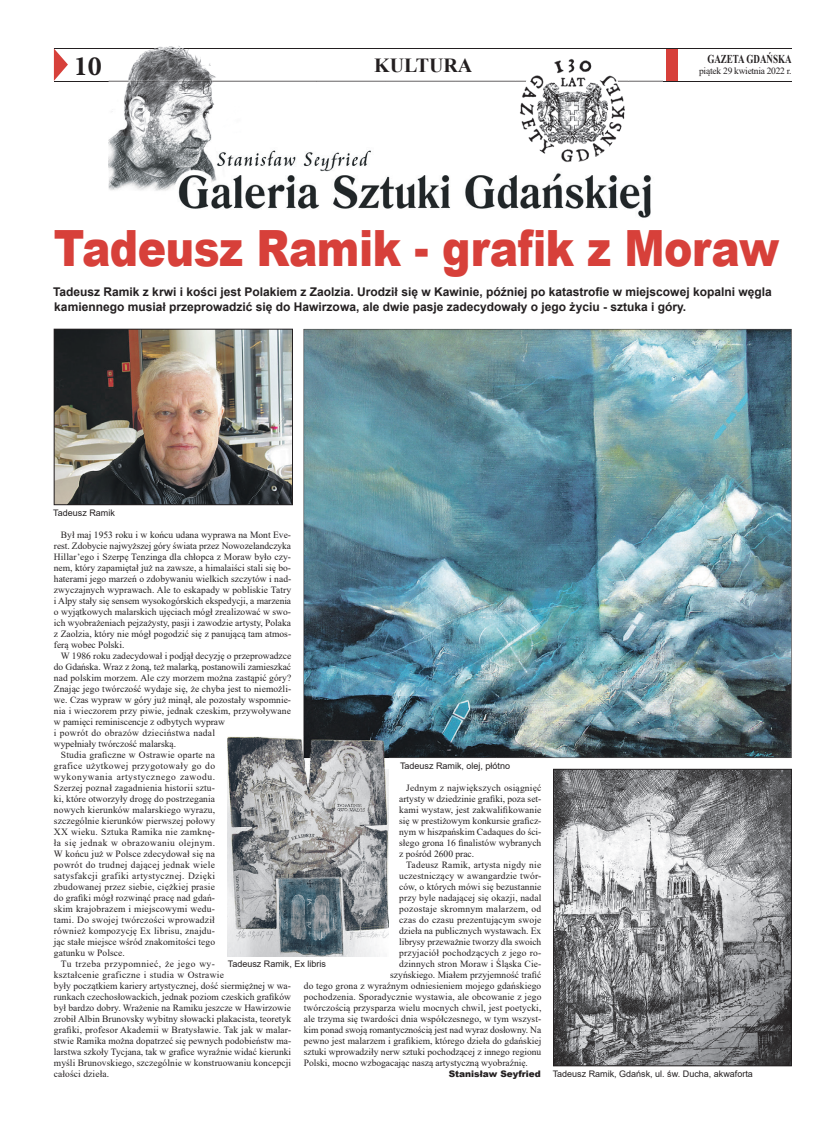
<style>
.page{position:relative;width:820px;height:1134px;background:#fff}
.page>*{position:absolute;margin:0;border:0;box-sizing:border-box;transform-origin:0 0}
.t1{font:900 50px "Arial";letter-spacing:-.01em;color:#d7403a;scale:.85 1}
.t2{font:700 28px "Minion Pro";color:#231f20}
.t3{font:700 20px "Times New Roman";color:#231f20}
.t4{font:700 12px/15.5px "Arial";color:#231f20}
.t5{font:700 12px "Times New Roman";color:#231f20;scale:.75 1}
.t6{font:9.5px/11px "Times New Roman";letter-spacing:.01em;color:#231f20;text-align:justify}
.t7{font:9.5px "Times New Roman";letter-spacing:.035em;color:#231f20}
.t8{font:9.5px "Times New Roman";letter-spacing:.03em;color:#231f20}
.t9{font:9.5px "Times New Roman";letter-spacing:-.01em;color:#231f20}
.t10{font:9.5px "Times New Roman";letter-spacing:.055em;color:#231f20}
.t11{font:9.5px "Times New Roman";letter-spacing:.04em;color:#231f20}
.t12{font:9.5px "Times New Roman";letter-spacing:.045em;color:#231f20}
.t13{font:9.5px "Times New Roman";letter-spacing:-.03em;color:#231f20}
.t14{font:9px "Arial";color:#231f20}
.t15{font:900 9px "Arial";color:#231f20}
</style>
<div class="page">
<svg style="left:54px;top:49px;width:14px;height:32px"></svg>
<div style="left:666px;top:48px;width:11px;height:33px;background:#d7403a"></div>
<hr style="left:54px;top:48px;width:737px;height:1px;background:#231f20">
<hr style="left:54px;top:81px;width:737px;height:1px;background:#231f20">
<img style="left:109px;top:168px;width:542px;height:50px">
<img style="left:109px;top:46px;width:406px;height:48px">
<img style="left:628px;top:80px;width:34px;height:1px">
<img style="left:109px;top:48px;width:406px;height:1px">
<img style="left:109px;top:81px;width:553px;height:1px">
<img style="left:109px;top:94px;width:105px;height:49px">
<img style="left:109px;top:143px;width:262px;height:25px">
<img style="left:518px;top:59px;width:107px;height:103px">
<img style="left:303px;top:329px;width:488px;height:429px">
<img style="left:56px;top:331px;width:234px;height:172px">
<div style="left:54px;top:329px;width:238px;height:176px;border:1px solid #231f20"></div>
<img style="left:555px;top:771px;width:234px;height:293px">
<div style="left:553px;top:769px;width:238px;height:297px;border:1px solid #231f20"></div>
<img style="left:227px;top:736px;width:161px;height:220px">
<img style="left:303px;top:736px;width:1px;height:22px">
<img style="left:304px;top:736px;width:84px;height:22px">
<p class="t5" style="left:707px;top:51px;width:114px">GAZETA GDAŃSKA</p>
<h2 class="t2" style="left:74px;top:46px;width:29px">10</h2>
<h3 class="t3" style="left:374px;top:50px;width:100px">KULTURA</h3>
<p class="t13" style="left:698px;top:64px;width:94px">piątek 29 kwietnia 2022 r.</p>
<h1 class="t1" style="left:54px;top:212px;width:854px">Tadeusz Ramik - grafik z Moraw</h1>
<p class="t4" style="left:53px;top:284px;width:720px">Tadeusz Ramik z krwi i kości jest Polakiem z Zaolzia. Urodził się w Kawinie, później po katastrofie w miejscowej kopalni węgla kamiennego musiał przeprowadzić się do Hawirzowa, ale dwie pasje zadecydowały o jego życiu - sztuka i góry.</p>
<p class="t14" style="left:53px;top:507px;width:63px">Tadeusz Ramik</p>
<p class="t6" style="left:54px;top:529px;width:239px;text-indent:7px">Był maj 1953 roku i w końcu udana wyprawa na Mont Eve&shy;rest. Zdobycie najwyższej góry świata przez Nowozelandczyka Hillar’ego i Szerpę Tenzinga dla chłopca z Moraw było czy&shy;nem, który zapamiętał już na zawsze, a himalaiści stali się bo&shy;haterami jego marzeń o zdobywaniu wielkich szczytów i nad&shy;zwyczajnych wyprawach. Ale to eskapady w pobliskie Tatry i Alpy stały się sensem wysokogórskich ekspedycji, a marzenia o wyjątkowych malarskich ujęciach mógł zrealizować w swo&shy;ich wyobrażeniach pejzażysty, pasji i zawodzie artysty, Polaka z Zaolzia, który nie mógł pogodzić się z panującą tam atmos&shy;ferą wobec Polski.</p>
<p class="t6" style="left:61px;top:650px;width:232px">W 1986 roku zadecydował i podjął decyzję o przeprowadzce</p>
<p class="t6" style="left:54px;top:661px;width:239px">do Gdańska. Wraz z żoną, też malarką, postanowili zamieszkać</p>
<p class="t6" style="left:54px;top:672px;width:239px">nad polskim morzem. Ale czy morzem można zastąpić góry?</p>
<p class="t6" style="left:54px;top:683px;width:239px">Znając jego twórczość wydaje się, że chyba jest to niemożli-</p>
<p class="t6" style="left:54px;top:694px;width:239px">we. Czas wypraw w góry już minął, ale pozostały wspomnie-</p>
<p class="t6" style="left:54px;top:705px;width:238px">nia i wieczorem przy piwie, jednak czeskim, przywoływane</p>
<p class="t6" style="left:54px;top:716px;width:172px">w pamięci reminiscencje z odbytych wypraw</p>
<p class="t6" style="left:54px;top:727px;width:162px">i powrót do obrazów dzieciństwa nadal</p>
<p class="t6" style="left:54px;top:738px;width:124px">wypełniały twórczość malarską.</p>
<p class="t6" style="left:61px;top:749px;width:156px">Studia graficzne w Ostrawie oparte na</p>
<p class="t7" style="left:54px;top:759px;width:163px">grafice użytkowej przygotowały go do</p>
<p class="t10" style="left:54px;top:770px;width:163px">wykonywania artystycznego zawodu.</p>
<p class="t6" style="left:54px;top:782px;width:163px">Szerzej poznał zagadnienia historii sztu-</p>
<p class="t6" style="left:54px;top:793px;width:163px">ki, które otworzyły drogę do postrzegania</p>
<p class="t6" style="left:54px;top:804px;width:163px">nowych kierunków malarskiego wyrazu,</p>
<p class="t6" style="left:54px;top:815px;width:163px">szczególnie kierunków pierwszej połowy</p>
<p class="t6" style="left:54px;top:826px;width:162px">XX wieku. Sztuka Ramika nie zamknę-</p>
<p class="t11" style="left:54px;top:836px;width:163px">ła się jednak w obrazowaniu olejnym.</p>
<p class="t6" style="left:54px;top:848px;width:162px">W końcu już w Polsce zdecydował się na</p>
<p class="t8" style="left:54px;top:858px;width:162px">powrót do trudnej dającej jednak wiele</p>
<p class="t7" style="left:54px;top:869px;width:163px">satysfakcji grafiki artystycznej. Dzięki</p>
<p class="t6" style="left:54px;top:881px;width:162px">zbudowanej przez siebie, ciężkiej prasie</p>
<p class="t6" style="left:54px;top:892px;width:163px">do grafiki mógł rozwinąć pracę nad gdań-</p>
<p class="t6" style="left:54px;top:903px;width:162px">skim krajobrazem i miejscowymi wedu-</p>
<p class="t6" style="left:54px;top:914px;width:162px">tami. Do swojej twórczości wprowadził</p>
<p class="t6" style="left:54px;top:925px;width:162px">również kompozycję Ex librisu, znajdu-</p>
<p class="t6" style="left:54px;top:936px;width:163px">jąc stałe miejsce wśród znakomitości tego</p>
<p class="t6" style="left:54px;top:947px;width:72px">gatunku w Polsce.</p>
<p class="t12" style="left:61px;top:957px;width:155px">Tu trzeba przypomnieć, że jego wy-</p>
<p class="t8" style="left:54px;top:968px;width:172px">kształcenie graficzne i studia w Ostrawie</p>
<p class="t6" style="left:54px;top:980px;width:238px">były początkiem kariery artystycznej, dość siermiężnej w wa-</p>
<p class="t6" style="left:54px;top:991px;width:238px">runkach czechosłowackich, jednak poziom czeskich grafików</p>
<p class="t6" style="left:54px;top:1002px;width:238px">był bardzo dobry. Wrażenie na Ramiku jeszcze w Hawirzowie</p>
<p class="t6" style="left:54px;top:1013px;width:239px">zrobił Albin Brunovsky wybitny słowacki plakacista, teoretyk</p>
<p class="t6" style="left:54px;top:1024px;width:239px">grafiki, profesor Akademii w Bratysławie. Tak jak w malar-</p>
<p class="t6" style="left:54px;top:1035px;width:239px">stwie Ramika można dopatrzeć się pewnych podobieństw ma-</p>
<p class="t6" style="left:54px;top:1046px;width:239px">larstwa szkoły Tycjana, tak w grafice wyraźnie widać kierunki</p>
<p class="t6" style="left:54px;top:1057px;width:239px">myśli Brunovskiego, szczególnie w konstruowaniu koncepcji</p>
<p class="t6" style="left:54px;top:1068px;width:57px">całości dzieła.</p>
<p class="t14" style="left:400px;top:760px;width:112px">Tadeusz Ramik, olej, płótno</p>
<p class="t6" style="left:399px;top:782px;width:144px;text-indent:7px">Jednym z największych osiągnięć artysty w dziedzinie grafiki, poza set&shy;kami wystaw, jest zakwalifikowanie się w prestiżowym konkursie graficz&shy;nym w hiszpańskim Cadaques do ści&shy;słego grona 16 finalistów wybranych z pośród 2600 prac.</p>
<p class="t6" style="left:406px;top:859px;width:136px">Tadeusz Ramik, artysta nigdy nie</p>
<p class="t6" style="left:399px;top:870px;width:143px">uczestniczący w awangardzie twór-</p>
<p class="t6" style="left:399px;top:881px;width:144px">ców, o których mówi się bezustannie</p>
<p class="t6" style="left:399px;top:892px;width:144px">przy byle nadającej się okazji, nadal</p>
<p class="t6" style="left:399px;top:903px;width:143px">pozostaje skromnym malarzem, od</p>
<p class="t6" style="left:399px;top:914px;width:144px">czas do czasu prezentującym swoje</p>
<p class="t6" style="left:399px;top:925px;width:144px">dzieła na publicznych wystawach. Ex</p>
<p class="t6" style="left:399px;top:936px;width:144px">librysy przeważnie tworzy dla swoich</p>
<p class="t6" style="left:399px;top:947px;width:144px">przyjaciół pochodzących z jego ro-</p>
<p class="t6" style="left:399px;top:958px;width:143px">dzinnych stron Moraw i Śląska Cie-</p>
<p class="t6" style="left:390px;top:969px;width:152px">szyńskiego. Miałem przyjemność trafić</p>
<p class="t6" style="left:304px;top:980px;width:239px">do tego grona z wyraźnym odniesieniem mojego gdańskiego</p>
<p class="t6" style="left:304px;top:991px;width:239px">pochodzenia. Sporadycznie wystawia, ale obcowanie z jego</p>
<p class="t6" style="left:304px;top:1002px;width:239px">twórczością przysparza wielu mocnych chwil, jest poetycki,</p>
<p class="t6" style="left:304px;top:1013px;width:239px">ale trzyma się twardości dnia współczesnego, w tym wszyst-</p>
<p class="t9" style="left:304px;top:1023px;width:239px">kim ponad swoją romantycznością jest nad wyraz dosłowny. Na</p>
<p class="t6" style="left:304px;top:1035px;width:239px">pewno jest malarzem i grafikiem, którego dzieła do gdańskiej</p>
<p class="t6" style="left:304px;top:1046px;width:239px">sztuki wprowadziły nerw sztuki pochodzącej z innego regionu</p>
<p class="t6" style="left:304px;top:1057px;width:225px">Polski, mocno wzbogacając naszą artystyczną wyobraźnię.</p>
<p class="t15" style="left:448px;top:1067px;width:93px">Stanisław Seyfried</p>
<p class="t14" style="left:228px;top:958px;width:100px">Tadeusz Ramik, Ex libris</p>
<p class="t14" style="left:552px;top:1068px;width:202px">Tadeusz Ramik, Gdańsk, ul. św. Ducha, akwaforta</p>
</div>
